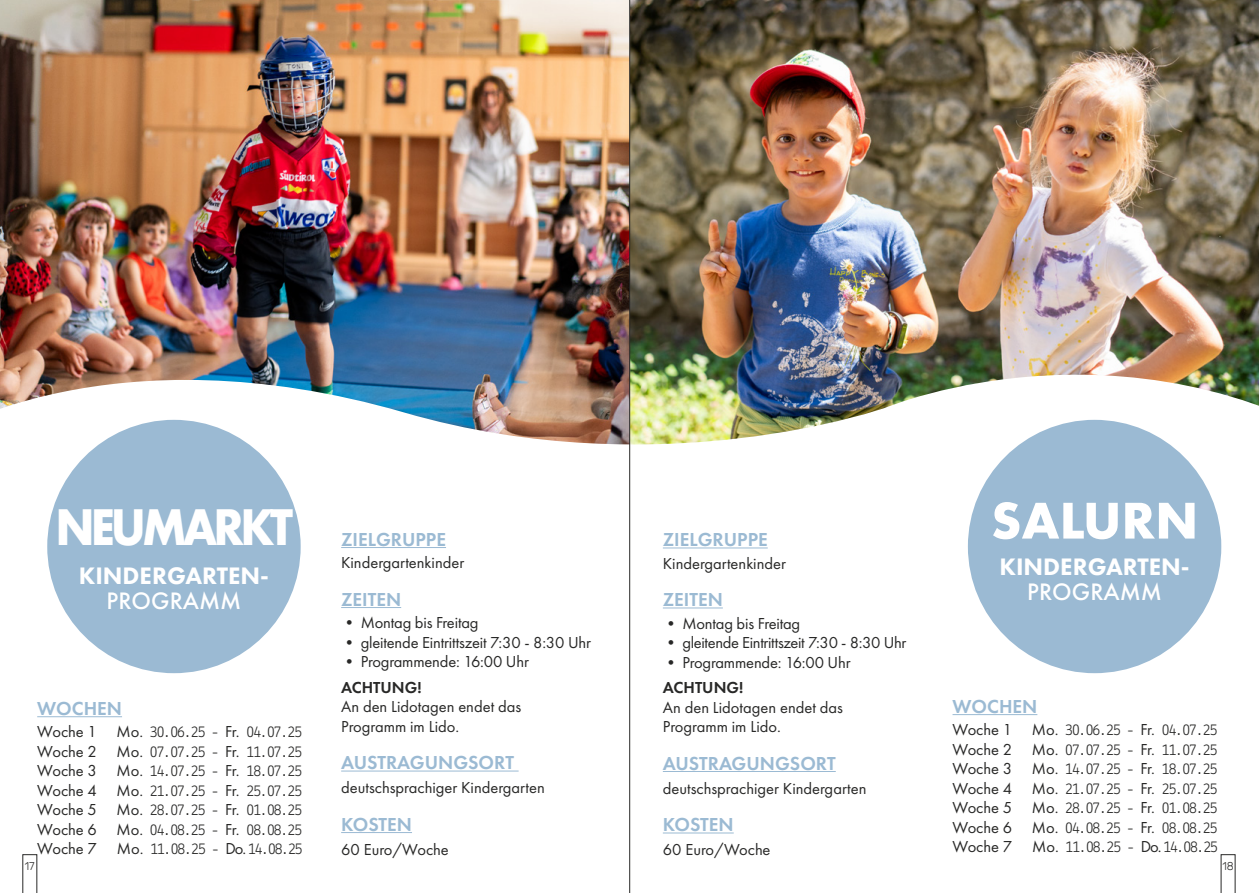
<style>
.page{position:relative;width:1259px;height:893px;background:#fff}
.page>*{position:absolute;margin:0;border:0;box-sizing:border-box;transform-origin:0 0}
.t1{font:700 53.55px "Futura PT";letter-spacing:-.08em;color:#fff;scale:.91 1}
.t2{font:700 53.55px "Futura PT";letter-spacing:-.08em;color:#fff}
.t3{font:800 24.75px "Futura PT";color:#fff}
.t4{font:500 24.75px "Futura PT";color:#fff}
.t5{font:600 19.5px "Futura PT";color:#9bbad3}
.t6{font:100 16.5px/19.5px "Lekton 04";letter-spacing:-.06em;color:#282827;text-align:justify;scale:.94 1}
.t7{font:16.5px/19.5px "Futura PT";color:#282827}
.t8{font:16.5px "Futura PT";letter-spacing:-.02em;color:#282827}
.t9{font:600 16.5px "Futura PT";color:#282827}
.t10{font:300 11.25px "Rubik";color:#282827}
.s1{font-family:"Futura PT";font-weight:400}
</style>
<div class="page">
<img style="left:630px;top:0;width:629px;height:299px">
<img style="left:0;top:0;width:629px;height:299px">
<img style="left:0;top:299px;width:1259px;height:594px">
<hr style="left:341px;top:547px;width:105px;height:1px;background:#9bbad3">
<hr style="left:341px;top:607px;width:60px;height:1px;background:#9bbad3">
<hr style="left:341px;top:770px;width:177px;height:1px;background:#9bbad3">
<hr style="left:341px;top:832px;width:71px;height:1px;background:#9bbad3">
<div style="left:47px;top:420px;width:254px;height:253px;background:#9bbad3;border-radius:50%"></div>
<hr style="left:37px;top:716px;width:85px;height:1px;background:#9bbad3">
<hr style="left:629px;top:0;width:1px;height:893px;background:#282827">
<hr style="left:663px;top:547px;width:105px;height:1px;background:#9bbad3">
<hr style="left:663px;top:607px;width:60px;height:1px;background:#9bbad3">
<hr style="left:663px;top:771px;width:173px;height:1px;background:#9bbad3">
<hr style="left:663px;top:832px;width:71px;height:1px;background:#9bbad3">
<div style="left:968px;top:420px;width:253px;height:253px;background:#9bbad3;border-radius:50%"></div>
<hr style="left:952px;top:714px;width:85px;height:1px;background:#9bbad3">
<svg style="left:1220px;top:854px;width:15px;height:39px"></svg>
<svg style="left:22px;top:854px;width:15px;height:39px"></svg>
<h1 class="t1" style="left:55px;top:492px;width:262px">NEUMARKT</h1>
<h2 class="t3" style="left:79px;top:561px;width:192px">KINDERGARTEN-</h2>
<h2 class="t4" style="left:107px;top:586px;width:136px">PROGRAMM</h2>
<p class="t5" style="left:37px;top:696px;width:86px">WOCHEN</p>
<p class="t6" style="left:37px;top:722px;width:284px"><span class="s1">Woche 1 Mo.</span> 30.06.25 - <span class="s1">Fr.</span> 04.07.25<br><span class="s1">Woche 2 Mo.</span> 07.07.25 - <span class="s1">Fr.</span> 11.07.25<br><span class="s1">Woche 3 Mo.</span> 14.07.25 - <span class="s1">Fr.</span> 18.07.25<br><span class="s1">Woche 4 Mo.</span> 21.07.25 - <span class="s1">Fr.</span> 25.07.25<br><span class="s1">Woche 5 Mo.</span> 28.07.25 - <span class="s1">Fr.</span> 01.08.25<br><span class="s1">Woche 6 Mo.</span> 04.08.25 - <span class="s1">Fr.</span> 08.08.25<br><span class="s1">Woche 7 Mo.</span> 11.08.25 - <span class="s1">Do.</span> 14.08.25</p>
<p class="t5" style="left:341px;top:527px;width:106px">ZIELGRUPPE</p>
<p class="t7" style="left:341px;top:553px;width:125px">Kindergartenkinder</p>
<p class="t5" style="left:341px;top:587px;width:62px">ZEITEN</p>
<p class="t7" style="left:341px;top:613px;width:139px">• Montag bis Freitag</p>
<p class="t7" style="left:341px;top:632px;width:251px">• gleitende Eintrittszeit 7:30 - 8:30 Uhr</p>
<p class="t7" style="left:341px;top:652px;width:189px">• Programmende: 16:00 Uhr</p>
<p class="t9" style="left:341px;top:677px;width:82px">ACHTUNG!</p>
<p class="t7" style="left:341px;top:697px;width:182px">An den Lidotagen endet das<br>Programm im Lido.</p>
<p class="t5" style="left:341px;top:750px;width:174px">AUSTRAGUNGSORT</p>
<p class="t7" style="left:341px;top:778px;width:205px">deutschsprachiger Kindergarten</p>
<p class="t5" style="left:341px;top:812px;width:72px">KOSTEN</p>
<p class="t7" style="left:341px;top:839px;width:109px">60 Euro/Woche</p>
<p class="t5" style="left:663px;top:527px;width:106px">ZIELGRUPPE</p>
<p class="t7" style="left:663px;top:553px;width:125px">Kindergartenkinder</p>
<p class="t5" style="left:663px;top:587px;width:62px">ZEITEN</p>
<p class="t7" style="left:663px;top:613px;width:139px">• Montag bis Freitag</p>
<p class="t8" style="left:663px;top:633px;width:245px">• gleitende Eintrittszeit 7:30 - 8:30 Uhr</p>
<p class="t7" style="left:663px;top:652px;width:189px">• Programmende: 16:00 Uhr</p>
<p class="t9" style="left:663px;top:677px;width:82px">ACHTUNG!</p>
<p class="t7" style="left:663px;top:697px;width:182px">An den Lidotagen endet das<br>Programm im Lido.</p>
<p class="t5" style="left:663px;top:751px;width:174px">AUSTRAGUNGSORT</p>
<p class="t7" style="left:663px;top:778px;width:205px">deutschsprachiger Kindergarten</p>
<p class="t5" style="left:663px;top:812px;width:72px">KOSTEN</p>
<p class="t7" style="left:663px;top:840px;width:109px">60 Euro/Woche</p>
<h1 class="t2" style="left:991px;top:486px;width:209px">SALURN</h1>
<h2 class="t3" style="left:999px;top:551px;width:192px">KINDERGARTEN-</h2>
<h2 class="t4" style="left:1027px;top:577px;width:136px">PROGRAMM</h2>
<p class="t5" style="left:952px;top:694px;width:86px">WOCHEN</p>
<p class="t6" style="left:952px;top:720px;width:284px"><span class="s1">Woche 1 Mo.</span> 30.06.25 - <span class="s1">Fr.</span> 04.07.25<br><span class="s1">Woche 2 Mo.</span> 07.07.25 - <span class="s1">Fr.</span> 11.07.25<br><span class="s1">Woche 3 Mo.</span> 14.07.25 - <span class="s1">Fr.</span> 18.07.25<br><span class="s1">Woche 4 Mo.</span> 21.07.25 - <span class="s1">Fr.</span> 25.07.25<br><span class="s1">Woche 5 Mo.</span> 28.07.25 - <span class="s1">Fr.</span> 01.08.25<br><span class="s1">Woche 6 Mo.</span> 04.08.25 - <span class="s1">Fr.</span> 08.08.25<br><span class="s1">Woche 7 Mo.</span> 11.08.25 - <span class="s1">Do.</span> 14.08.25</p>
<p class="t10" style="left:25px;top:860px;width:11px">17</p>
<p class="t10" style="left:1222px;top:860px;width:13px">18</p>
</div>
